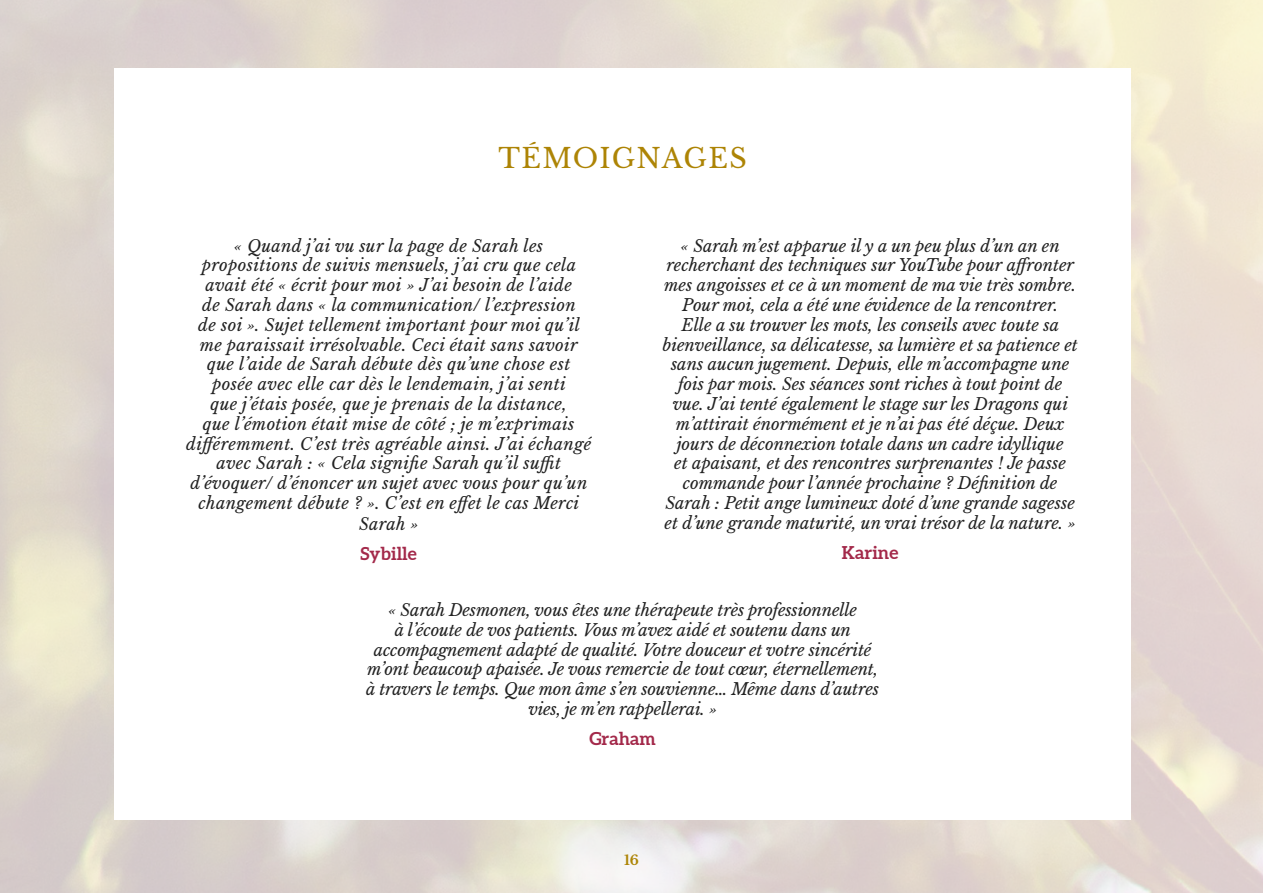
<style>
.page{position:relative;width:1263px;height:893px;background:#fff}
.page>*{position:absolute;margin:0;border:0;box-sizing:border-box;transform-origin:0 0}
.Pages_-_Titre_1{font:27px "Libre Baskerville";letter-spacing:.045em;color:#ad8405}
.Pages_-_Paragraphe{font:700 18px "Aleo";color:#a3294a}
.Pages_-_Paragraphe-2{font:italic 16.5px/19.8px "Libre Baskerville";color:#222;text-align:center}
.Pages_-_Paragraphe-3{font:italic 16.5px/19.8px "Libre Baskerville";letter-spacing:.02em;color:#222;text-align:center}
.Pages_-_Paragraphe-4{font:700 13.5px "Libre Baskerville";color:#ad8405}
</style>
<div class="page">
<p class="Pages_-_Titre_1" style="left:498px;top:142px;width:250px">TÉMOIGNAGES</p>
<p class="Pages_-_Paragraphe-3" style="left:186px;top:236px;width:407px">« Quand j’ai vu sur la page de Sarah les propositions de suivis mensuels, j’ai cru que cela avait été « écrit pour moi » J’ai besoin de l’aide<br>de Sarah dans « la communication/ l’expression<br>de soi ». Sujet tellement important pour moi qu’il me paraissait irrésolvable. Ceci était sans savoir que l’aide de Sarah débute dès qu’une chose est posée avec elle car dès le lendemain, j’ai senti<br>que j’étais posée, que je prenais de la distance,<br>que l’émotion était mise de côté ; je m’exprimais différemment. C’est très agréable ainsi. J’ai échangé avec Sarah : « Cela signifie Sarah qu’il suffit d’évoquer/ d’énoncer un sujet avec vous pour qu’un changement débute ? ». C’est en effet le cas Merci Sarah »</p>
<p class="Pages_-_Paragraphe" style="left:361px;top:542px;width:58px">Sybille</p>
<p class="Pages_-_Paragraphe-2" style="left:663px;top:236px;width:417px">« Sarah m’est apparue il y a un peu plus d’un an en recherchant des techniques sur YouTube pour affronter mes angoisses et ce à un moment de ma vie très sombre.<br>Pour moi, cela a été une évidence de la rencontrer.<br>Elle a su trouver les mots, les conseils avec toute sa bienveillance, sa délicatesse, sa lumière et sa patience et sans aucun jugement. Depuis, elle m’accompagne une fois par mois. Ses séances sont riches à tout point de vue. J’ai tenté également le stage sur les Dragons qui m’attirait énormément et je n’ai pas été déçue. Deux jours de déconnexion totale dans un cadre idyllique<br>et apaisant, et des rencontres surprenantes ! Je passe commande pour l’année prochaine ? Définition de Sarah : Petit ange lumineux doté d’une grande sagesse et d’une grande maturité, un vrai trésor de la nature. »</p>
<p class="Pages_-_Paragraphe" style="left:842px;top:541px;width:58px">Karine</p>
<p class="Pages_-_Paragraphe-2" style="left:366px;top:600px;width:514px">« Sarah Desmonen, vous êtes une thérapeute très professionnelle<br>à l’écoute de vos patients. Vous m’avez aidé et soutenu dans un accompagnement adapté de qualité. Votre douceur et votre sincérité m’ont beaucoup apaisée. Je vous remercie de tout cœur, éternellement, à travers le temps. Que mon âme s’en souvienne… Même dans d’autres vies, je m’en rappellerai. »</p>
<p class="Pages_-_Paragraphe" style="left:589px;top:728px;width:68px">Graham</p>
<p class="Pages_-_Paragraphe-4" style="left:624px;top:852px;width:16px">16</p>
</div>
